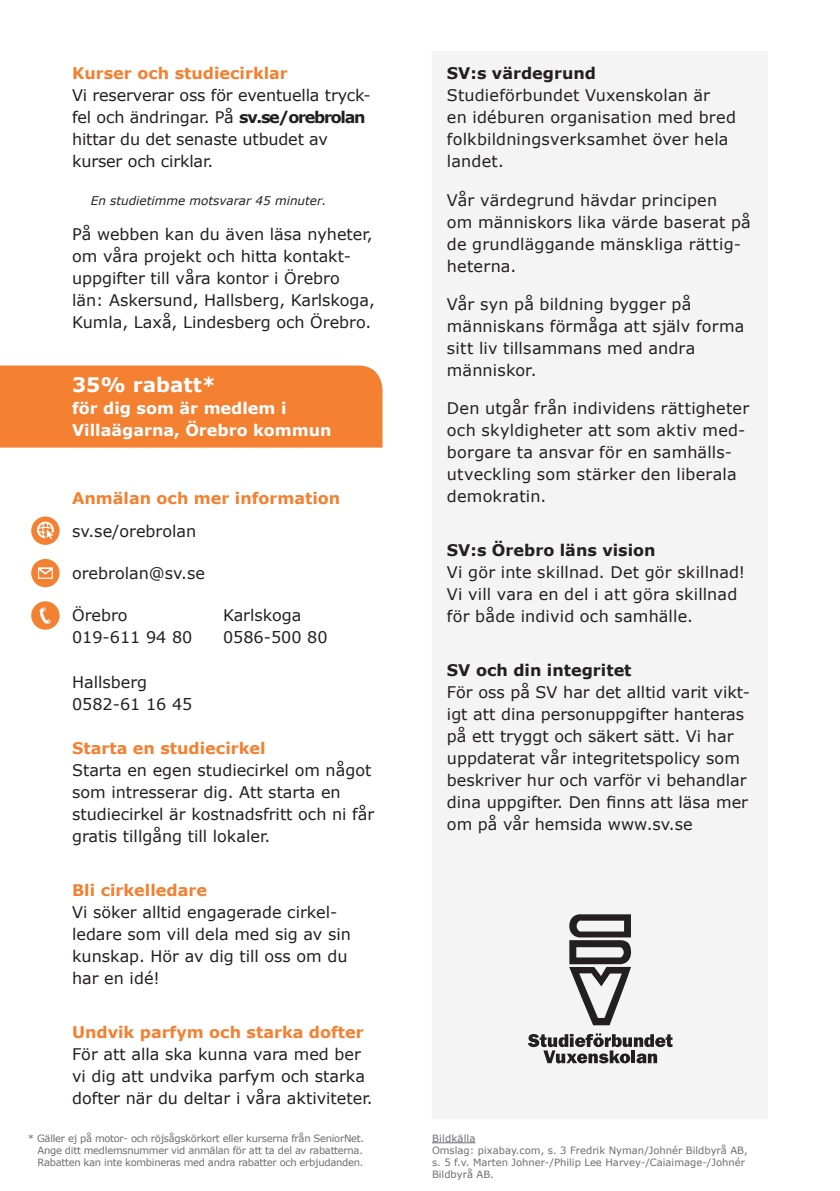
<style>
.page{position:relative;width:840px;height:1191px;background:#fff}
.page>*{position:absolute;margin:0;border:0;box-sizing:border-box;transform-origin:0 0}
.t1{font:700 20px "Verdana";color:#fff}
.t2{font:16px/22px "Verdana";color:#231f20}
.t3{font:700 16px "Verdana";color:#f48031}
.t4{font:700 16px "Verdana";color:#231f20}
.t5{font:700 16px/22px "Verdana";color:#fff}
.t6{font:italic 12px "Verdana";color:#231f20}
.t7{font:10px/12px "Verdana";color:#6c6d70;text-align:justify}
.s1{font-weight:700}
</style>
<div class="page">
<div style="left:432px;top:51px;width:335px;height:1067px;background:#f4f4f4"></div>
<svg style="left:569px;top:914px;width:61px;height:111px"></svg>
<svg style="left:528px;top:1033px;width:144px;height:30px"></svg>
<div style="left:0;top:365px;width:382px;height:82px;background:#f48031"></div>
<hr style="left:432px;top:1142px;width:43px;height:1px;background:#6c6d70">
<div style="left:31px;top:516px;width:29px;height:29px;background:#f48031;border-radius:50%"></div>
<svg style="left:37px;top:521px;width:17px;height:18px"></svg>
<div style="left:31px;top:559px;width:29px;height:28px;background:#f48031;border-radius:50%"></div>
<svg style="left:38px;top:567px;width:15px;height:12px"></svg>
<div style="left:31px;top:601px;width:29px;height:28px;background:#f48031;border-radius:50%"></div>
<svg style="left:39px;top:607px;width:12px;height:16px"></svg>
<p class="t3" style="left:72px;top:62px;width:217px">Kurser och studiecirklar</p>
<p class="t2" style="left:72px;top:84px;width:300px">Vi reserverar oss för eventuella tryck&shy;fel och ändringar. På <span class="s1">sv.se/orebrolan </span>hittar du det senaste utbudet av kurser och cirklar.</p>
<p class="t6" style="left:91px;top:192px;width:237px">En studietimme motsvarar 45 minuter.</p>
<p class="t2" style="left:72px;top:222px;width:304px">På webben kan du även läsa nyheter, om våra projekt och hitta kontakt&shy;uppgifter till våra kontor i Örebro län: Askersund, Hallsberg, Karlskoga, Kumla, Laxå, Lindesberg och Örebro.</p>
<p class="t1" style="left:72px;top:371px;width:145px">35% rabatt*</p>
<p class="t5" style="left:72px;top:397px;width:261px">för dig som är medlem i<br>Villaägarna, Örebro kommun</p>
<p class="t3" style="left:72px;top:486px;width:270px">Anmälan och mer information</p>
<p class="t2" style="left:72px;top:519px;width:126px">sv.se/orebrolan</p>
<p class="t2" style="left:72px;top:562px;width:134px">orebrolan@sv.se</p>
<p class="t2" style="left:72px;top:604px;width:122px">Örebro<br>019-611 94 80</p>
<p class="t2" style="left:223px;top:604px;width:106px">Karlskoga<br>0586-500 80</p>
<p class="t2" style="left:72px;top:671px;width:122px">Hallsberg<br>0582-61 16 45</p>
<p class="t3" style="left:72px;top:736px;width:195px">Starta en studiecirkel</p>
<p class="t2" style="left:72px;top:758px;width:303px">Starta en egen studiecirkel om något som intresserar dig. Att starta en studiecirkel är kostnadsfritt och ni får gratis tillgång till lokaler.</p>
<p class="t3" style="left:72px;top:878px;width:136px">Bli cirkelledare</p>
<p class="t2" style="left:72px;top:900px;width:280px">Vi söker alltid engagerade cirkel&shy;ledare som vill dela med sig av sin kunskap. Hör av dig till oss om du har en idé!</p>
<p class="t3" style="left:72px;top:1020px;width:293px">Undvik parfym och starka dofter</p>
<p class="t2" style="left:72px;top:1042px;width:302px">För att alla ska kunna vara med ber vi dig att undvika parfym och starka dofter när du deltar i våra aktiviteter.</p>
<p class="t7" style="left:38px;top:1132px;width:328px;text-indent:-10px">* Gäller ej på motor- och röjsågskörkort eller kurserna från SeniorNet.<br>Ange ditt medlemsnummer vid anmälan för att ta del av rabatterna.<br>Rabatten kan inte kombineras med andra rabatter och erbjudanden.</p>
<p class="t4" style="left:446px;top:62px;width:150px">SV:s värdegrund</p>
<p class="t2" style="left:446px;top:84px;width:290px">Studieförbundet Vuxenskolan är<br>en idéburen organisation med bred folkbildningsverksamhet över hela landet.</p>
<p class="t2" style="left:446px;top:188px;width:305px">Vår värdegrund hävdar principen<br>om människors lika värde baserat på de grundläggande mänskliga rättig&shy;heterna.</p>
<p class="t2" style="left:446px;top:292px;width:299px">Vår syn på bildning bygger på människans förmåga att själv forma sitt liv tillsammans med andra människor.</p>
<p class="t2" style="left:446px;top:396px;width:303px">Den utgår från individens rättigheter och skyldigheter att som aktiv med&shy;borgare ta ansvar för en samhälls&shy;utveckling som stärker den liberala demokratin.</p>
<p class="t4" style="left:446px;top:538px;width:210px">SV:s Örebro läns vision</p>
<p class="t2" style="left:446px;top:560px;width:299px">Vi gör inte skillnad. Det gör skillnad!<br>Vi vill vara en del i att göra skillnad för både individ och samhälle.</p>
<p class="t4" style="left:446px;top:658px;width:186px">SV och din integritet</p>
<p class="t2" style="left:446px;top:680px;width:304px">För oss på SV har det alltid varit vikt&shy;igt att dina personuppgifter hanteras på ett tryggt och säkert sätt. Vi har uppdaterat vår integritetspolicy som beskriver hur och varför vi behandlar dina uppgifter. Den finns att läsa mer om på vår hemsida www.sv.se</p>
<p class="t7" style="left:432px;top:1132px;width:317px;text-align:left">Bildkälla<br>Omslag: pixabay.com, s. 3 Fredrik Nyman/Johnér Bildbyrå AB, s. 5 f.v. Marten Johner-/Philip Lee Harvey-/Caiaimage-/Johnér Bildbyrå AB.</p>
</div>
